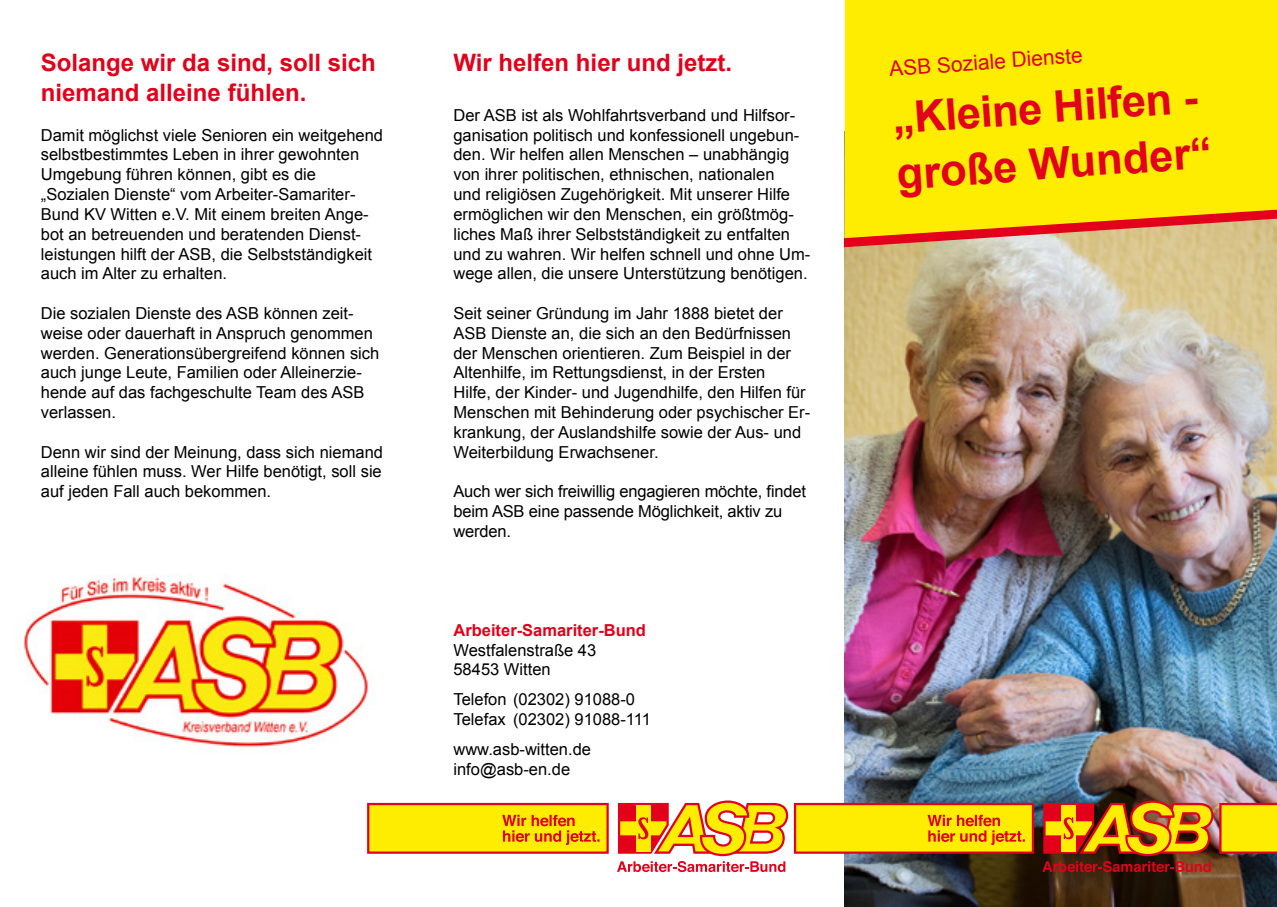
<style>
.page{position:relative;width:1277px;height:907px;background:#fff}
.page>*{position:absolute;margin:0;border:0;box-sizing:border-box;transform-origin:0 0}
.t1{font:700 43.5px/56.1px "Arial";color:#e2001a}
.t2{font:700 24px/29.7px "Arial";color:#e2001a}
.t3{font:21px "Arial";color:#e2001a}
.t4{font:16.5px/19.8px "Arial";color:#000}
.t5{font:700 16.5px "Arial";color:#e2001a}
</style>
<div class="page">
<img style="left:844px;top:254px;width:433px;height:653px">
<div style="left:844px;top:0;width:433px;height:200px;background:#ffed00"></div>
<svg style="left:844px;top:200px;width:433px;height:54px;background:#eab63f"></svg>
<svg style="left:1042px;top:800px;width:171px;height:72px;background:#b26111"></svg>
<div style="left:794px;top:803px;width:240px;height:50px;background:#ffed00;border:2px solid #e2001a"></div>
<svg style="left:927px;top:814px;width:98px;height:31px"></svg>
<svg style="left:1219px;top:803px;width:58px;height:50px;background:#fbd203"></svg>
<svg style="left:617px;top:800px;width:171px;height:72px"></svg>
<div style="left:367px;top:803px;width:242px;height:50px;background:#ffed00;border:2px solid #e2001a"></div>
<svg style="left:502px;top:814px;width:97px;height:31px"></svg>
<img style="left:24px;top:574px;width:344px;height:174px">
<h2 class="t2" style="left:41px;top:49px;width:336px">Solange wir da sind, soll sich niemand alleine fühlen.</h2>
<p class="t4" style="left:41px;top:125px;width:344px">Damit möglichst viele Senioren ein weitgehend selbstbestimmtes Leben in ihrer gewohnten Umgebung führen können, gibt es die „Sozialen Dienste“ vom Arbeiter-Samariter-Bund KV Witten e.V. Mit einem breiten Ange&shy;bot an betreuenden und beratenden Dienst&shy;leistungen hilft der ASB, die Selbstständigkeit auch im Alter zu erhalten.</p>
<p class="t4" style="left:41px;top:303px;width:340px">Die sozialen Dienste des ASB können zeit&shy;weise oder dauerhaft in Anspruch genommen werden. Generationsübergreifend können sich auch junge Leute, Familien oder Alleinerzie&shy;hende auf das fachgeschulte Team des ASB verlassen.</p>
<p class="t4" style="left:41px;top:442px;width:344px;text-align:justify">Denn wir sind der Meinung, dass sich niemand alleine fühlen muss. Wer Hilfe benötigt, soll sie auf jeden Fall auch bekommen.</p>
<h2 class="t2" style="left:453px;top:49px;width:280px">Wir helfen hier und jetzt.</h2>
<p class="t4" style="left:453px;top:105px;width:358px">Der ASB ist als Wohlfahrtsverband und Hilfsor&shy;ganisation politisch und konfessionell ungebun&shy;den. Wir helfen allen Menschen – unabhängig von ihrer politischen, ethnischen, nationalen<br>und religiösen Zugehörigkeit. Mit unserer Hilfe ermöglichen wir den Menschen, ein größtmög&shy;liches Maß ihrer Selbstständigkeit zu entfalten und zu wahren. Wir helfen schnell und ohne Um&shy;wege allen, die unsere Unterstützung benötigen.</p>
<p class="t4" style="left:453px;top:303px;width:358px">Seit seiner Gründung im Jahr 1888 bietet der ASB Dienste an, die sich an den Bedürfnissen der Menschen orientieren. Zum Beispiel in der Altenhilfe, im Rettungsdienst, in der Ersten<br>Hilfe, der Kinder- und Jugendhilfe, den Hilfen für Menschen mit Behinderung oder psychischer Er&shy;krankung, der Auslandshilfe sowie der Aus- und Weiterbildung Erwachsener.</p>
<p class="t4" style="left:453px;top:481px;width:354px">Auch wer sich freiwillig engagieren möchte, findet beim ASB eine passende Möglichkeit, aktiv zu werden.</p>
<p class="t5" style="left:453px;top:619px;width:194px">Arbeiter-Samariter-Bund</p>
<p class="t4" style="left:453px;top:640px;width:144px">Westfalenstraße 43<br>58453 Witten</p>
<p class="t4" style="left:453px;top:689px;width:199px">Telefon (02302) 91088-0<br>Telefax (02302) 91088-111</p>
<p class="t4" style="left:453px;top:739px;width:139px">www.asb-witten.de info@asb-en.de</p>
<p class="t3" style="left:888px;top:55px;width:195px;rotate:-4deg">ASB Soziale Dienste</p>
<h1 class="t1" style="left:891px;top:92px;width:317px;rotate:-4deg">„Kleine Hilfen - große Wunder“</h1>
</div>
